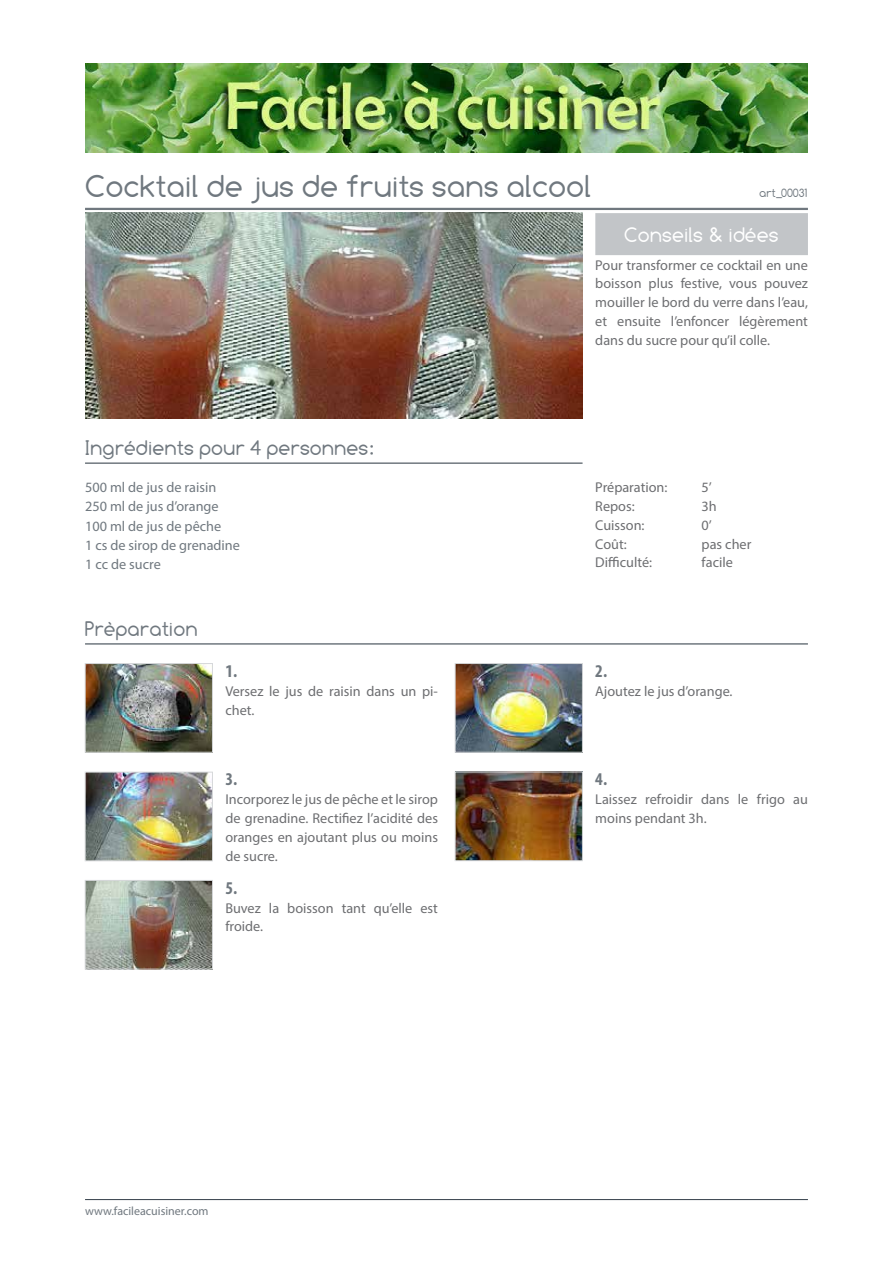
<style>
.page{position:relative;width:893px;height:1263px;background:#fff}
.page>*{position:absolute;margin:0;border:0;box-sizing:border-box;transform-origin:0 0}
.t1{font:31.5px "Comfortaa";color:#70787f}
.t2{font:21px "Comfortaa";color:#70787f}
.t3{font:21px "Comfortaa";color:#fff}
.t4{font:700 condensed 18px "Myriad Pro";color:#70787f}
.t5{font:14.25px/18.8px "Myriad Pro";color:#6d6e71}
.t6{font:14.25px/19px "Myriad Pro";color:#70787f}
.t7{font:12px "Myriad Pro";color:#70787f}
.t8{font:12px "Comfortaa";color:#70787f}
</style>
<div class="page">
<img style="left:85px;top:64px;width:723px;height:88px">
<hr style="left:85px;top:208px;width:723px;height:2px;background:#70787f">
<hr style="left:85px;top:643px;width:723px;height:2px;background:#70787f">
<img style="left:87px;top:665px;width:124px;height:85px">
<div style="left:85px;top:663px;width:128px;height:89px;border:1px solid #d6d8da"></div>
<img style="left:87px;top:774px;width:124px;height:85px">
<div style="left:85px;top:772px;width:128px;height:89px;border:1px solid #d6d8da"></div>
<img style="left:87px;top:882px;width:124px;height:85px">
<div style="left:85px;top:880px;width:128px;height:89px;border:1px solid #d6d8da"></div>
<img style="left:457px;top:665px;width:124px;height:85px">
<div style="left:455px;top:663px;width:128px;height:89px;border:1px solid #d6d8da"></div>
<img style="left:457px;top:774px;width:124px;height:85px">
<div style="left:455px;top:772px;width:128px;height:89px;border:1px solid #d6d8da"></div>
<hr style="left:85px;top:1199px;width:723px;height:1px;background:#333e48">
<img style="left:85px;top:213px;width:498px;height:206px">
<div style="left:595px;top:213px;width:213px;height:42px;background:#c2c5c8"></div>
<hr style="left:85px;top:462px;width:498px;height:2px;background:#70787f">
<h1 class="t1" style="left:85px;top:169px;width:508px">Cocktail de jus de fruits sans alcool</h1>
<p class="t8" style="left:759px;top:186px;width:50px">art_00031</p>
<h2 class="t2" style="left:85px;top:436px;width:291px">Ingrédients pour 4 personnes:</h2>
<h2 class="t3" style="left:624px;top:223px;width:156px">Conseils &amp; idées</h2>
<p class="t5" style="left:595px;top:255px;width:214px;text-align:justify">Pour transformer ce cocktail en une boisson plus festive, vous pouvez mouiller le bord du verre dans l’eau, et ensuite l’enfoncer légèrement dans du sucre pour qu’il colle.</p>
<p class="t6" style="left:85px;top:478px;width:156px">500 ml de jus de raisin<br>250 ml de jus d’orange<br>100 ml de jus de pêche<br>1 cs de sirop de grenadine<br>1 cc de sucre</p>
<p class="t5" style="left:595px;top:478px;width:74px">Préparation:</p>
<p class="t5" style="left:702px;top:478px;width:12px">5’</p>
<p class="t5" style="left:595px;top:497px;width:41px">Repos:</p>
<p class="t5" style="left:702px;top:497px;width:17px">3h</p>
<p class="t5" style="left:595px;top:515px;width:51px">Cuisson:</p>
<p class="t5" style="left:702px;top:515px;width:12px">0’</p>
<p class="t5" style="left:595px;top:534px;width:33px">Coût:</p>
<p class="t5" style="left:702px;top:534px;width:51px">pas cher</p>
<p class="t5" style="left:595px;top:553px;width:58px">Difficulté:</p>
<p class="t5" style="left:702px;top:553px;width:33px">facile</p>
<h2 class="t2" style="left:85px;top:617px;width:114px">Prèparation</h2>
<p class="t4" style="left:225px;top:660px;width:13px">1.</p>
<p class="t5" style="left:225px;top:681px;width:214px">Versez le jus de raisin dans un pi&shy;chet.</p>
<p class="t4" style="left:225px;top:768px;width:13px">3.</p>
<p class="t5" style="left:225px;top:790px;width:214px;text-align:justify">Incorporez le jus de pêche et le sirop de grenadine. Rectifiez l’acidité des oranges en ajoutant plus ou moins de sucre.</p>
<p class="t4" style="left:225px;top:876px;width:13px">5.</p>
<p class="t5" style="left:225px;top:898px;width:214px">Buvez la boisson tant qu’elle est froide.</p>
<p class="t7" style="left:85px;top:1203px;width:125px">www.facileacuisiner.com</p>
<p class="t4" style="left:595px;top:660px;width:13px">2.</p>
<p class="t5" style="left:595px;top:681px;width:139px">Ajoutez le jus d’orange.</p>
<p class="t4" style="left:595px;top:768px;width:13px">4.</p>
<p class="t5" style="left:595px;top:790px;width:214px">Laissez refroidir dans le frigo au moins pendant 3h.</p>
</div>
